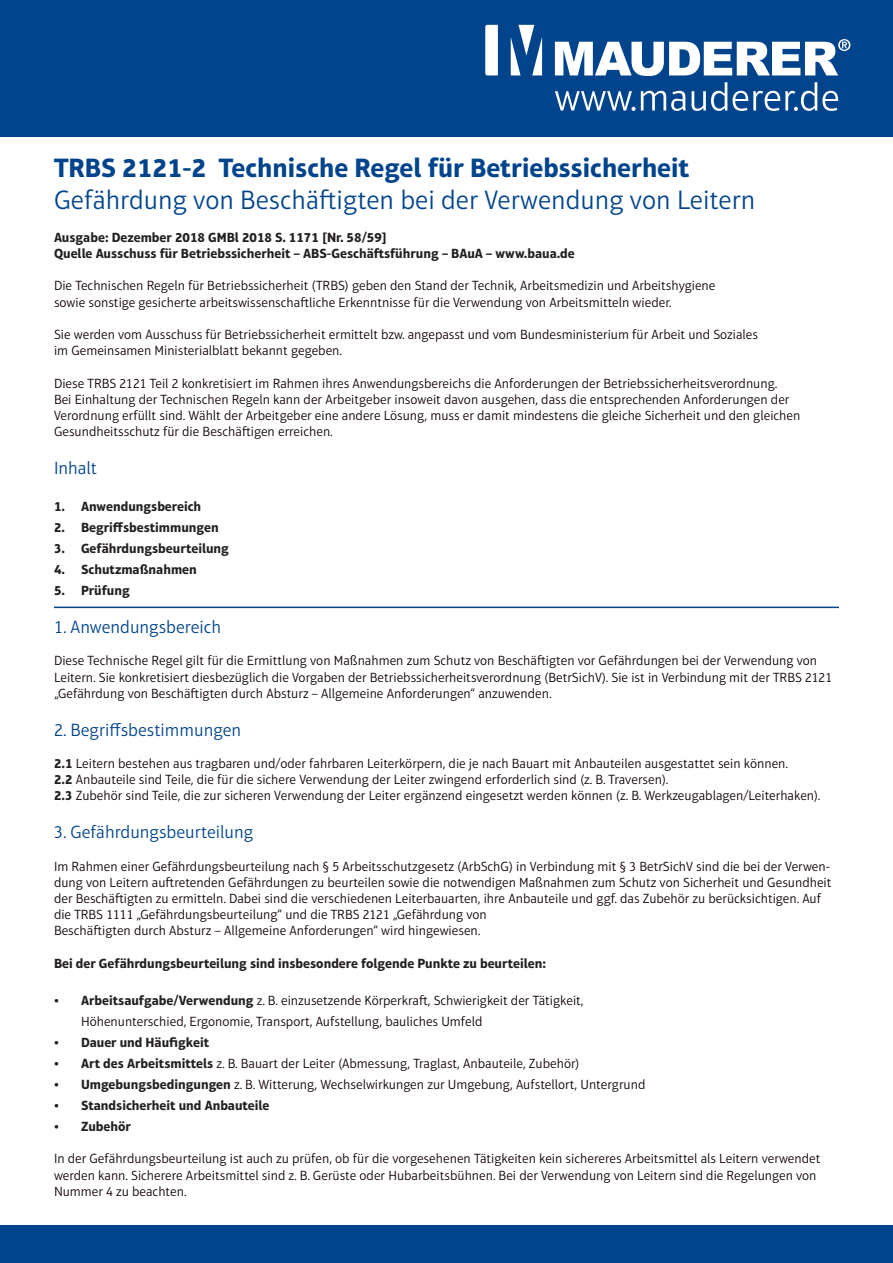
<style>
.page{position:relative;width:893px;height:1263px;background:#fff}
.page>*{position:absolute;margin:0;border:0;box-sizing:border-box;transform-origin:0 0}
.t1{font:300 27px "Aptifer Sans LT Pro";color:#01448c}
.t2{font:700 27px "Aptifer Sans LT Pro";color:#01448c}
.t3{font:300 18px "Aptifer Sans LT Pro";color:#01448c}
.t4{font:300 13.5px/16.2px "Aptifer Sans LT Pro";color:#110002}
.t5{font:700 13.5px/16.2px "Aptifer Sans LT Pro";color:#231f20}
.s1{font-weight:700;color:#231f20}
</style>
<div class="page">
<div style="left:0;top:0;width:893px;height:137px;background:#01448c"></div>
<svg style="left:555px;top:39px;width:295px;height:37px"></svg>
<svg style="left:485px;top:25px;width:13px;height:50px"></svg>
<svg style="left:511px;top:25px;width:31px;height:50px"></svg>
<svg style="left:555px;top:91px;width:131px;height:20px"></svg>
<svg style="left:692px;top:82px;width:146px;height:29px"></svg>
<div style="left:0;top:1226px;width:893px;height:37px;background:#01448c"></div>
<hr style="left:54px;top:607px;width:785px;height:1px;background:#01448c">
<h1 class="t2" style="left:54px;top:151px;width:637px">TRBS 2121-2 Technische Regel für Betriebssicherheit</h1>
<h1 class="t1" style="left:54px;top:185px;width:703px">Gefährdung von Beschäftigten bei der Verwendung von Leitern</h1>
<p class="t5" style="left:54px;top:229px;width:522px">Ausgabe: Dezember 2018 GMBl 2018 S. 1171 [Nr. 58/59]<br>Quelle Ausschuss für Betriebssicherheit – ABS-Geschäftsführung – BAuA – www.baua.de</p>
<p class="t4" style="left:54px;top:278px;width:663px">Die Technischen Regeln für Betriebssicherheit (TRBS) geben den Stand der Technik, Arbeitsmedizin und Arbeitshygiene sowie sonstige gesicherte arbeitswissenschaftliche Erkenntnisse für die Verwendung von Arbeitsmitteln wieder.</p>
<p class="t4" style="left:54px;top:326px;width:706px">Sie werden vom Ausschuss für Betriebssicherheit ermittelt bzw. angepasst und vom Bundesministerium für Arbeit und Soziales im Gemeinsamen Ministerialblatt bekannt gegeben.</p>
<p class="t4" style="left:54px;top:375px;width:748px">Diese TRBS 2121 Teil 2 konkretisiert im Rahmen ihres Anwendungsbereichs die Anforderungen der Betriebssicherheitsverordnung.<br>Bei Einhaltung der Technischen Regeln kann der Arbeitgeber insoweit davon ausgehen, dass die entsprechenden Anforderungen der Verordnung erfüllt sind. Wählt der Arbeitgeber eine andere Lösung, muss er damit mindestens die gleiche Sicherheit und den gleichen Gesundheitsschutz für die Beschäftigen erreichen.</p>
<h2 class="t3" style="left:54px;top:458px;width:45px">Inhalt</h2>
<p class="t5" style="left:54px;top:498px;width:149px">1. Anwendungsbereich</p>
<p class="t5" style="left:54px;top:519px;width:166px">2. Begriffsbestimmungen</p>
<p class="t5" style="left:54px;top:540px;width:176px">3. Gefährdungsbeurteilung</p>
<p class="t5" style="left:54px;top:561px;width:144px">4. Schutzmaßnahmen</p>
<p class="t5" style="left:54px;top:582px;width:77px">5. Prüfung</p>
<h2 class="t3" style="left:54px;top:617px;width:169px">1. Anwendungsbereich</h2>
<p class="t4" style="left:54px;top:653px;width:780px">Diese Technische Regel gilt für die Ermittlung von Maßnahmen zum Schutz von Beschäftigten vor Gefährdungen bei der Verwendung von<br>Leitern. Sie konkretisiert diesbezüglich die Vorgaben der Betriebssicherheitsverordnung (BetrSichV). Sie ist in Verbindung mit der TRBS 2121 „Gefährdung von Beschäftigten durch Absturz – Allgemeine Anforderungen“ anzuwenden.</p>
<h2 class="t3" style="left:54px;top:719px;width:189px">2. Begriffsbestimmungen</h2>
<p class="t4" style="left:54px;top:755px;width:768px"><span class="s1">2.1</span> Leitern bestehen aus tragbaren und/oder fahrbaren Leiterkörpern, die je nach Bauart mit Anbauteilen ausgestattet sein können.<br><span class="s1">2.2</span> Anbauteile sind Teile, die für die sichere Verwendung der Leiter zwingend erforderlich sind (z. B. Traversen).<br><span class="s1">2.3</span> Zubehör sind Teile, die zur sicheren Verwendung der Leiter ergänzend eingesetzt werden können (z. B. Werkzeugablagen/Leiterhaken).</p>
<h2 class="t3" style="left:54px;top:822px;width:201px">3. Gefährdungsbeurteilung</h2>
<p class="t4" style="left:54px;top:858px;width:779px">Im Rahmen einer Gefährdungsbeurteilung nach § 5 Arbeitsschutzgesetz (ArbSchG) in Verbindung mit § 3 BetrSichV sind die bei der Verwen&shy;dung von Leitern auftretenden Gefährdungen zu beurteilen sowie die notwendigen Maßnahmen zum Schutz von Sicherheit und Gesundheit der Beschäftigten zu ermitteln. Dabei sind die verschiedenen Leiterbauarten, ihre Anbauteile und ggf. das Zubehör zu berücksichtigen. Auf die TRBS 1111 „Gefährdungsbeurteilung“ und die TRBS 2121 „Gefährdung von<br>Beschäftigten durch Absturz – Allgemeine Anforderungen“ wird hingewiesen.</p>
<p class="t5" style="left:54px;top:955px;width:493px">Bei der Gefährdungsbeurteilung sind insbesondere folgende Punkte zu beurteilen:</p>
<p class="t4" style="left:81px;top:990px;width:504px;line-height:21px;text-indent:-27px"><span class="s1">• Arbeitsaufgabe/Verwendung</span> z. B. einzusetzende Körperkraft, Schwierigkeit der Tätigkeit,<br>Höhenunterschied, Ergonomie, Transport, Aufstellung, bauliches Umfeld</p>
<p class="t5" style="left:54px;top:1034px;width:157px">• Dauer und Häufigkeit</p>
<p class="t4" style="left:54px;top:1055px;width:527px"><span class="s1">• Art des Arbeitsmittels</span> z. B. Bauart der Leiter (Abmessung, Traglast, Anbauteile, Zubehör)</p>
<p class="t4" style="left:54px;top:1076px;width:593px"><span class="s1">• Umgebungsbedingungen</span> z. B. Witterung, Wechselwirkungen zur Umgebung, Aufstellort, Untergrund</p>
<p class="t5" style="left:54px;top:1097px;width:217px">• Standsicherheit und Anbauteile</p>
<p class="t5" style="left:54px;top:1118px;width:78px">• Zubehör</p>
<p class="t4" style="left:54px;top:1151px;width:768px">In der Gefährdungsbeurteilung ist auch zu prüfen, ob für die vorgesehenen Tätigkeiten kein sichereres Arbeitsmittel als Leitern verwendet werden kann. Sicherere Arbeitsmittel sind z. B. Gerüste oder Hubarbeitsbühnen. Bei der Verwendung von Leitern sind die Regelungen von<br>Nummer 4 zu beachten.</p>
</div>
